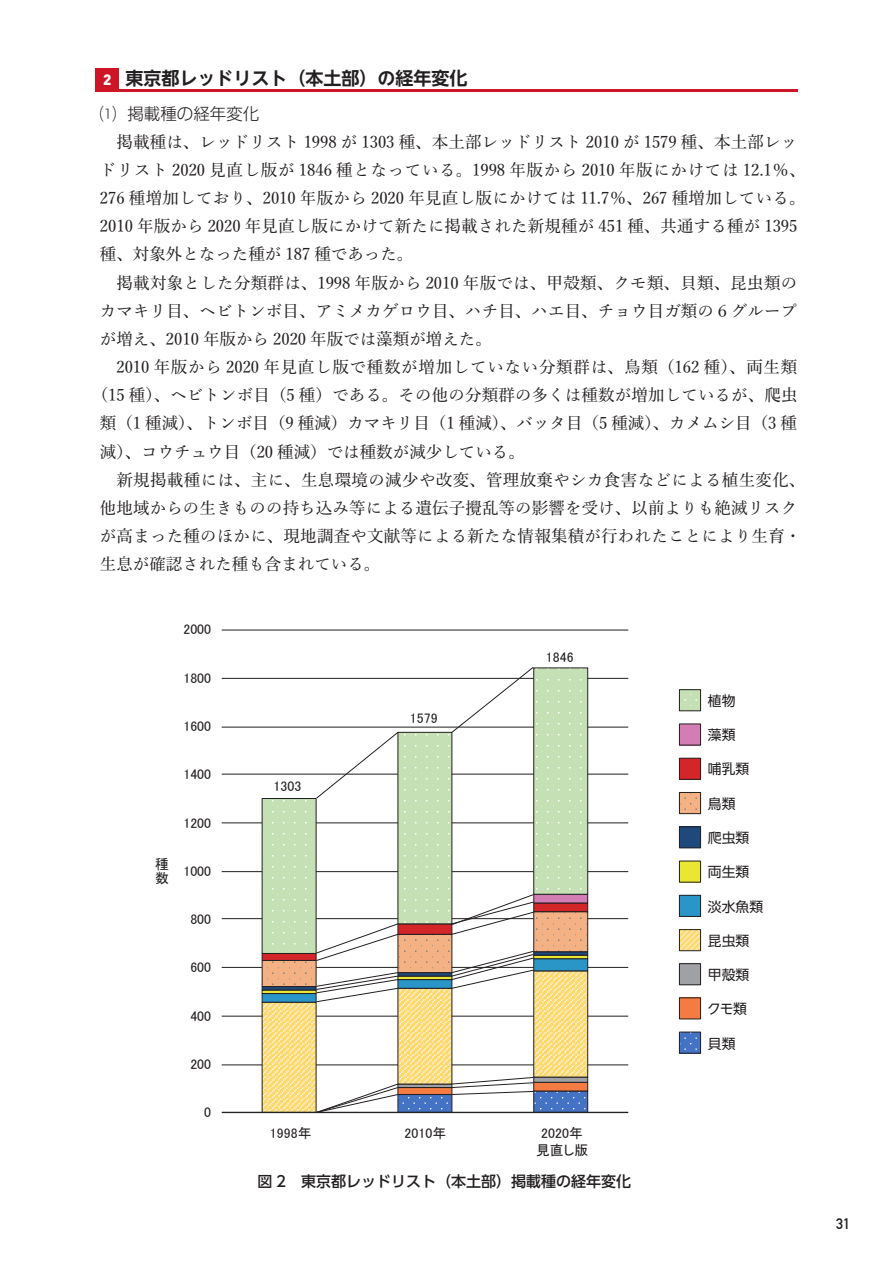
<style>
.page{position:relative;width:893px;height:1263px;background:#fff}
.page>*{position:absolute;margin:0;border:0;box-sizing:border-box;transform-origin:0 0}
.t1{font:700 18px "UD Shin Go NT Pr 6 N De";color:#231f20}
.t2{font:500 16.5px/28.2px "Yu Min";letter-spacing:.01em;color:#231f20}
.t3{font:500 16.5px "Yu Min";letter-spacing:.045em;color:#231f20}
.t4{font:300 16.5px "Shin Go Pr 6 N";color:#231f20}
.t5{font:500 15px "UD Shin Go Pro";color:#231f20}
.t6{font:15px "DIN Mittelschrift Std";color:#231f20}
.t7{font:13.8px/16.6px "MS P Gothic";letter-spacing:.005em;color:#231f20;text-align:center}
.t8{font:13.8px "UD Shin Go NT Pr 6 N";color:#231f20}
.s1{font-family:"DIN Pro";font-weight:900;font-size:14.85px;color:#fff}
</style>
<div class="page">
<hr style="left:96px;top:89px;width:701px;height:2px;background:#cd1527">
<div style="left:96px;top:68px;width:23px;height:23px;background:#cd1527"></div>
<hr style="left:222px;top:1065px;width:406px;height:1px;background:#231f20">
<hr style="left:222px;top:1016px;width:406px;height:1px;background:#231f20">
<hr style="left:222px;top:967px;width:406px;height:1px;background:#231f20">
<hr style="left:222px;top:918px;width:406px;height:1px;background:#231f20">
<hr style="left:222px;top:871px;width:406px;height:1px;background:#231f20">
<hr style="left:222px;top:823px;width:406px;height:1px;background:#231f20">
<hr style="left:222px;top:774px;width:406px;height:1px;background:#231f20">
<hr style="left:222px;top:727px;width:406px;height:1px;background:#231f20">
<hr style="left:222px;top:678px;width:406px;height:1px;background:#231f20">
<hr style="left:222px;top:630px;width:406px;height:1px;background:#231f20">
<svg style="left:262px;top:1003px;width:326px;height:109px"></svg>
<svg style="left:262px;top:954px;width:326px;height:49px"></svg>
<svg style="left:262px;top:667px;width:326px;height:287px"></svg>
<svg style="left:316px;top:667px;width:218px;height:132px"></svg>
<hr style="left:222px;top:1112px;width:406px;height:1px;background:#212120">
<div style="left:679px;top:690px;width:22px;height:21px;background:#c5e0b4"></div>
<div style="left:679px;top:689px;width:22px;height:22px;border:1px solid #231f20"></div>
<div style="left:679px;top:724px;width:22px;height:21px;background:#d27db4"></div>
<div style="left:679px;top:724px;width:22px;height:21px;border:1px solid #231f20"></div>
<div style="left:679px;top:758px;width:22px;height:21px;background:#d32629"></div>
<div style="left:679px;top:758px;width:22px;height:21px;border:1px solid #231f20"></div>
<svg style="left:681px;top:794px;width:18px;height:18px"></svg>
<div style="left:679px;top:792px;width:22px;height:22px;border:1px solid #231f20"></div>
<div style="left:679px;top:827px;width:22px;height:21px;background:#1e497a"></div>
<div style="left:679px;top:826px;width:22px;height:22px;border:1px solid #231f20"></div>
<div style="left:679px;top:861px;width:22px;height:21px;background:#e9e733"></div>
<div style="left:679px;top:861px;width:22px;height:21px;border:1px solid #231f20"></div>
<div style="left:679px;top:895px;width:22px;height:21px;background:#2a95c7"></div>
<div style="left:679px;top:895px;width:22px;height:22px;border:1px solid #231f20"></div>
<svg style="left:681px;top:931px;width:18px;height:18px"></svg>
<div style="left:679px;top:929px;width:22px;height:22px;border:1px solid #231f20"></div>
<div style="left:679px;top:964px;width:22px;height:21px;background:#9fa1a4"></div>
<div style="left:679px;top:963px;width:22px;height:22px;border:1px solid #231f20"></div>
<div style="left:679px;top:998px;width:22px;height:21px;background:#f47b42"></div>
<div style="left:679px;top:997px;width:22px;height:22px;border:1px solid #231f20"></div>
<svg style="left:681px;top:1034px;width:18px;height:17px"></svg>
<div style="left:679px;top:1032px;width:22px;height:21px;border:1px solid #231f20"></div>
<p class="t1" style="left:103px;top:64px;width:366px"><span class="s1">2</span> 東京都レッドリスト（本土部）の経年変化</p>
<p class="t4" style="left:100px;top:100px;width:161px">⑴ 掲載種の経年変化</p>
<p class="t2" style="left:100px;top:126px;width:707px;text-indent:16px">掲載種は、レッドリスト 1998 が 1303 種、本土部レッドリスト 2010 が 1579 種、本土部レッドリスト 2020 見直し版が 1846 種となっている。1998 年版から 2010 年版にかけては 12.1％、276 種増加しており、2010 年版から 2020 年見直し版にかけては 11.7％、267 種増加している。2010 年版から 2020 年見直し版にかけて新たに掲載された新規種が 451 種、共通する種が 1395種、対象外となった種が 187 種であった。</p>
<p class="t2" style="left:100px;top:267px;width:699px;text-align:justify;text-indent:16px">掲載対象とした分類群は、1998 年版から 2010 年版では、甲殻類、クモ類、貝類、昆虫類のカマキリ目、ヘビトンボ目、アミメカゲロウ目、ハチ目、ハエ目、チョウ目ガ類の６グループが増え、2010 年版から 2020 年版では藻類が増えた。</p>
<p class="t3" style="left:116px;top:352px;width:682px">2010 年版から 2020 年見直し版で種数が増加していない分類群は、鳥類（162 種）、両生類</p>
<p class="t2" style="left:92px;top:379px;width:707px">（15 種）、ヘビトンボ目（5 種）である。その他の分類群の多くは種数が増加しているが、爬虫</p>
<p class="t2" style="left:100px;top:408px;width:699px">類（1 種減）、トンボ目（9 種減）カマキリ目（1 種減）、バッタ目（5 種減）、カメムシ目（3 種</p>
<p class="t2" style="left:100px;top:436px;width:426px">減）、コウチュウ目（20 種減）では種数が減少している。</p>
<p class="t2" style="left:116px;top:464px;width:690px">新規掲載種には、主に、生息環境の減少や改変、管理放棄やシカ食害などによる植生変化、</p>
<p class="t2" style="left:100px;top:492px;width:699px">他地域からの生きものの持ち込み等による遺伝子攪乱等の影響を受け、以前よりも絶滅リスク</p>
<p class="t2" style="left:100px;top:520px;width:703px">が高まった種のほかに、現地調査や文献等による新たな情報集積が行われたことにより生育・</p>
<p class="t2" style="left:100px;top:548px;width:282px">生息が確認された種も含まれている。</p>
<p class="t7" style="left:155px;top:857px;width:15px;line-height:14px;text-align:left">種数</p>
<p class="t7" style="left:183px;top:621px;width:29px">2000</p>
<p class="t7" style="left:183px;top:669px;width:29px">1800</p>
<p class="t7" style="left:183px;top:718px;width:29px">1600</p>
<p class="t7" style="left:183px;top:766px;width:29px">1400</p>
<p class="t7" style="left:183px;top:814px;width:29px">1200</p>
<p class="t7" style="left:183px;top:862px;width:29px">1000</p>
<p class="t7" style="left:190px;top:911px;width:22px">800</p>
<p class="t7" style="left:190px;top:959px;width:22px">600</p>
<p class="t7" style="left:190px;top:1007px;width:22px">400</p>
<p class="t7" style="left:190px;top:1055px;width:22px">200</p>
<p class="t7" style="left:204px;top:1104px;width:8px">0</p>
<p class="t7" style="left:273px;top:778px;width:29px">1303</p>
<p class="t7" style="left:410px;top:709px;width:29px">1579</p>
<p class="t7" style="left:546px;top:649px;width:29px">1846</p>
<p class="t7" style="left:270px;top:1125px;width:43px">1998年</p>
<p class="t7" style="left:405px;top:1125px;width:43px">2010年</p>
<p class="t7" style="left:536px;top:1125px;width:54px">2020年見直し版</p>
<p class="t5" style="left:258px;top:1169px;width:375px">図 2　東京都レッドリスト（本土部）掲載種の経年変化</p>
<p class="t8" style="left:708px;top:689px;width:29px">植物</p>
<p class="t8" style="left:708px;top:724px;width:29px">藻類</p>
<p class="t8" style="left:708px;top:758px;width:43px">哺乳類</p>
<p class="t8" style="left:708px;top:792px;width:29px">鳥類</p>
<p class="t8" style="left:708px;top:826px;width:43px">爬虫類</p>
<p class="t8" style="left:708px;top:861px;width:43px">両生類</p>
<p class="t8" style="left:708px;top:895px;width:57px">淡水魚類</p>
<p class="t8" style="left:708px;top:929px;width:43px">昆虫類</p>
<p class="t8" style="left:708px;top:964px;width:43px">甲殻類</p>
<p class="t8" style="left:707px;top:998px;width:41px">クモ類</p>
<p class="t8" style="left:708px;top:1032px;width:29px">貝類</p>
<p class="t6" style="left:836px;top:1214px;width:16px">31</p>
</div>
